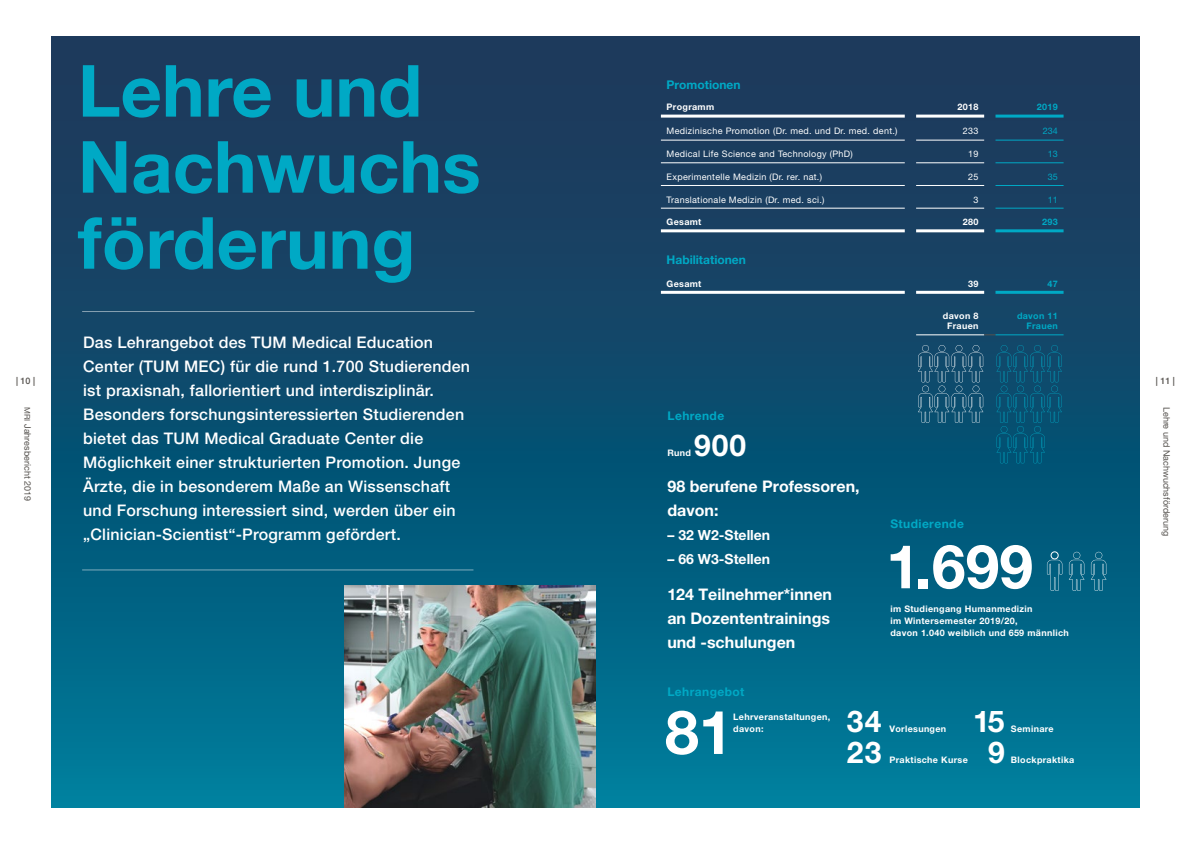
<style>
.page{position:relative;width:1191px;height:842px;background:#fff}
.page>*{position:absolute;margin:0;border:0;box-sizing:border-box;transform-origin:0 0}
.t1{font:700 72px/76px "Helvetica Neue LT Std";color:#00a9c5}
.t2{font:700 60.6px "Helvetica Neue LT Pro";color:#fff}
.t3{font:700 30px "Helvetica Neue LT Pro";letter-spacing:.035em;color:#fff}
.t4{font:500 16px/24px "Helvetica Neue LT Pro";letter-spacing:.015em;color:#fff}
.t5{font:700 16px/24px "Helvetica Neue LT Pro";color:#fff}
.t6{font:700 14px "Helvetica Neue LT Pro";color:#fff}
.t7{font:700 12px "Helvetica Neue LT Pro";color:#00a9c5}
.t8{font:700 12px "Helvetica Neue LT Std";letter-spacing:.035em;color:#00a9c5}
.t9{font:700 12px "Helvetica Neue LT Pro";letter-spacing:.035em;color:#00a9c5}
.t10{font:700 9px/12px "Helvetica Neue LT Pro";letter-spacing:.035em;color:#fff}
.t11{font:9px "Helvetica Neue LT Pro";letter-spacing:.035em;color:#fff}
.t12{font:9px "Helvetica Neue LT Pro";color:#55524e}
.t13{font:700 9px/10px "Helvetica Neue LT Pro";letter-spacing:.035em;color:#00a9c5;text-align:right}
.t14{font:9px "Helvetica Neue LT Pro";color:#00a9c5}
.t15{font:500 9px "Helvetica Neue LT Pro";color:#55524e}
.s1{font-size:7.8px}
</style>
<div class="page">
<div style="left:51px;top:36px;width:1089px;height:772px;background:linear-gradient(to bottom,#203053,#007797)"></div>
<hr style="left:661px;top:115px;width:243px;height:3px;background:#fff">
<hr style="left:916px;top:115px;width:68px;height:3px;background:#fff">
<hr style="left:661px;top:229px;width:243px;height:3px;background:#fff">
<hr style="left:916px;top:229px;width:68px;height:3px;background:#fff">
<hr style="left:661px;top:208px;width:243px;height:1px;background:#fff">
<hr style="left:916px;top:208px;width:68px;height:1px;background:#fff">
<hr style="left:916px;top:185px;width:68px;height:1px;background:#fff">
<hr style="left:916px;top:163px;width:68px;height:1px;background:#fff">
<hr style="left:916px;top:140px;width:68px;height:1px;background:#fff">
<hr style="left:661px;top:140px;width:243px;height:1px;background:#fff">
<hr style="left:661px;top:163px;width:243px;height:1px;background:#fff">
<hr style="left:661px;top:185px;width:243px;height:1px;background:#fff">
<hr style="left:995px;top:115px;width:68px;height:3px;background:#00a9c5">
<hr style="left:995px;top:229px;width:68px;height:3px;background:#00a9c5">
<hr style="left:995px;top:140px;width:68px;height:1px;background:#00a9c5">
<hr style="left:995px;top:163px;width:68px;height:1px;background:#00a9c5">
<hr style="left:995px;top:185px;width:68px;height:1px;background:#00a9c5">
<hr style="left:995px;top:208px;width:68px;height:1px;background:#00a9c5">
<hr style="left:916px;top:335px;width:68px;height:1px;background:#fff">
<hr style="left:995px;top:291px;width:68px;height:3px;background:#00a9c5">
<hr style="left:995px;top:335px;width:68px;height:1px;background:#00a9c5">
<hr style="left:661px;top:291px;width:243px;height:3px;background:#fff">
<hr style="left:916px;top:291px;width:68px;height:3px;background:#fff">
<svg style="left:918px;top:345px;width:65px;height:78px;background:#245c7a"></svg>
<svg style="left:996px;top:345px;width:66px;height:118px;background:#085476"></svg>
<svg style="left:1068px;top:552px;width:16px;height:39px"></svg>
<svg style="left:1090px;top:552px;width:16px;height:39px"></svg>
<svg style="left:1047px;top:560px;width:15px;height:31px"></svg>
<div style="left:1050px;top:552px;width:8px;height:7px;border:1px solid #fff;border-radius:50%"></div>
<hr style="left:82px;top:311px;width:392px;height:1px;background:#fff">
<hr style="left:82px;top:569px;width:391px;height:1px;background:#fff">
<img style="left:344px;top:586px;width:251px;height:222px">
<p class="t15" style="left:16px;top:375px;width:21px">| 10 |</p>
<p class="t12" style="left:33px;top:407px;width:96px;rotate:90deg"><span class="s1">MRI</span> Jahresbericht 2019</p>
<h1 class="t1" style="left:78px;top:51px;width:404px">Lehre und<br>Nachwuchs förderung</h1>
<p class="t4" style="left:83px;top:330px;width:388px">Das Lehrangebot des TUM Medical Education Center (TUM MEC) für die rund 1.700 Studierenden ist praxisnah, fallorientiert und interdisziplinär.<br>Besonders forschungsinteressierten Studierenden bietet das TUM Medical Graduate Center die Möglichkeit einer strukturierten Promotion. Junge Ärzte, die in besonderem Maße an Wissenschaft und Forschung interessiert sind, werden über ein „Clinician-Scientist“-Programm gefördert.</p>
<p class="t7" style="left:666px;top:77px;width:75px">Promotionen</p>
<p class="t10" style="left:666px;top:101px;width:49px">Programm</p>
<p class="t10" style="left:957px;top:101px;width:22px">2018</p>
<p class="t13" style="left:1037px;top:102px;width:22px">2019</p>
<p class="t11" style="left:666px;top:126px;width:232px">Medizinische Promotion (Dr. med. und Dr. med. dent.)</p>
<p class="t11" style="left:962px;top:126px;width:17px">233</p>
<p class="t14" style="left:1042px;top:126px;width:17px">234</p>
<p class="t11" style="left:666px;top:148px;width:188px">Medical Life Science and Technology (PhD)</p>
<p class="t11" style="left:968px;top:148px;width:12px">19</p>
<p class="t14" style="left:1047px;top:148px;width:12px">13</p>
<p class="t11" style="left:666px;top:171px;width:157px">Experimentelle Medizin (Dr. rer. nat.)</p>
<p class="t11" style="left:968px;top:171px;width:12px">25</p>
<p class="t14" style="left:1047px;top:171px;width:12px">35</p>
<p class="t11" style="left:666px;top:194px;width:160px">Translationale Medizin (Dr. med. sci.)</p>
<p class="t11" style="left:973px;top:194px;width:7px">3</p>
<p class="t14" style="left:1047px;top:194px;width:12px">11</p>
<p class="t10" style="left:666px;top:216px;width:36px">Gesamt</p>
<p class="t10" style="left:962px;top:216px;width:17px">280</p>
<p class="t13" style="left:1042px;top:217px;width:17px">293</p>
<p class="t7" style="left:666px;top:252px;width:81px">Habilitationen</p>
<p class="t10" style="left:666px;top:277px;width:36px">Gesamt</p>
<p class="t10" style="left:968px;top:277px;width:12px">39</p>
<p class="t13" style="left:1047px;top:278px;width:12px">47</p>
<p class="t10" style="left:943px;top:311px;width:37px;line-height:10px;text-align:center">davon 8<br>Frauen</p>
<p class="t13" style="left:1017px;top:311px;width:42px">davon 11<br>Frauen</p>
<p class="t8" style="left:667px;top:408px;width:58px">Lehrende</p>
<h3 class="t3" style="left:694px;top:427px;width:54px">900</h3>
<p class="t10" style="left:667px;top:447px;width:25px">Rund</p>
<p class="t5" style="left:667px;top:474px;width:194px">98 berufene Professoren, davon:</p>
<p class="t6" style="left:667px;top:526px;width:104px">– 32 W2-Stellen</p>
<p class="t6" style="left:667px;top:550px;width:104px">– 66 W3-Stellen</p>
<p class="t5" style="left:667px;top:582px;width:166px">124 Teilnehmer*innen an Dozententrainings und -schulungen</p>
<p class="t9" style="left:890px;top:516px;width:75px">Studierende</p>
<h2 class="t2" style="left:886px;top:529px;width:148px">1.699</h2>
<p class="t10" style="left:890px;top:603px;width:180px">im Studiengang Humanmedizin<br>im Wintersemester 2019/20,<br>davon 1.040 weiblich und 659 männlich</p>
<p class="t8" style="left:667px;top:684px;width:79px">Lehrangebot</p>
<h2 class="t2" style="left:665px;top:695px;width:69px">81</h2>
<p class="t10" style="left:733px;top:711px;width:99px">Lehrveranstaltungen, davon:</p>
<h3 class="t3" style="left:847px;top:703px;width:36px">34</h3>
<h3 class="t3" style="left:847px;top:734px;width:36px">23</h3>
<p class="t10" style="left:889px;top:723px;width:58px">Vorlesungen</p>
<h3 class="t3" style="left:973px;top:703px;width:33px">15</h3>
<p class="t10" style="left:1011px;top:723px;width:44px">Seminare</p>
<p class="t10" style="left:889px;top:754px;width:80px">Praktische Kurse</p>
<h3 class="t3" style="left:988px;top:734px;width:18px">9</h3>
<p class="t10" style="left:1011px;top:754px;width:65px">Blockpraktika</p>
<p class="t15" style="left:1156px;top:375px;width:21px">| 11 |</p>
<p class="t12" style="left:1172px;top:407px;width:131px;rotate:90deg">Lehre und Nachwuchsförderung</p>
</div>
